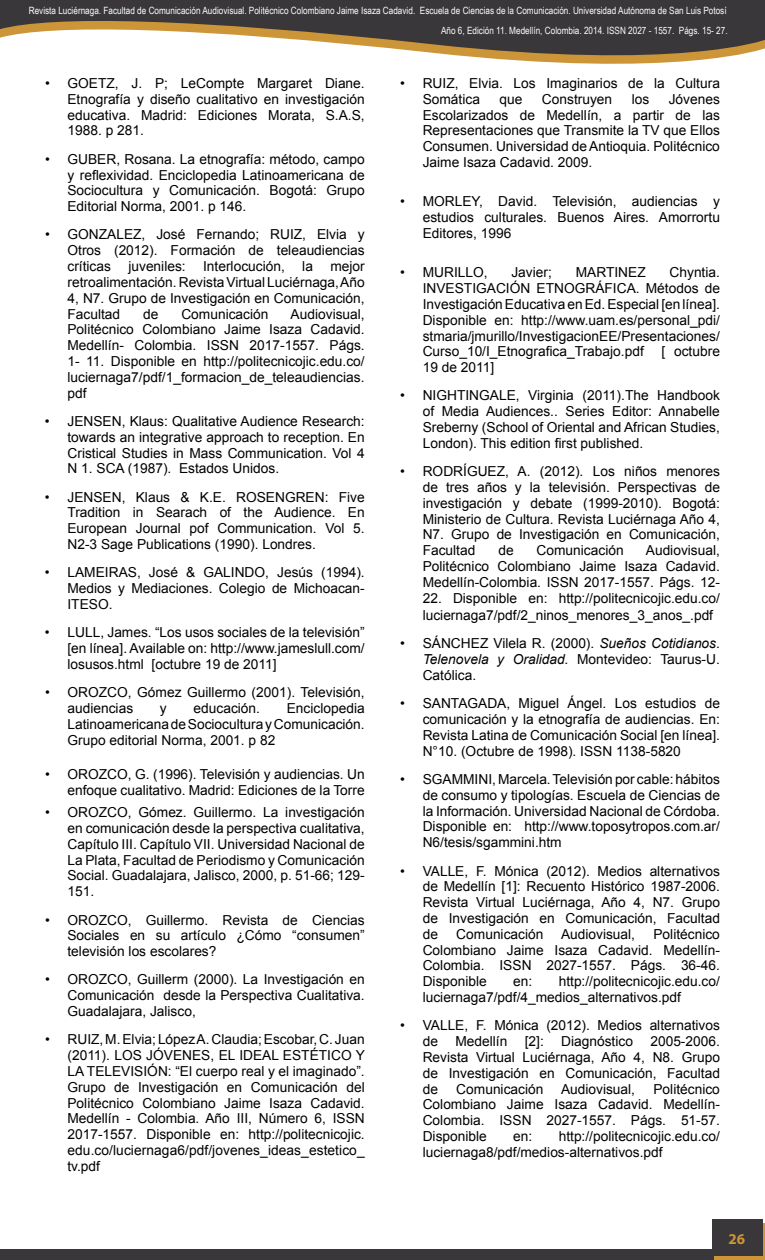
<style>
.page{position:relative;width:765px;height:1260px;background:#fff}
.page>*{position:absolute;margin:0;border:0;box-sizing:border-box;transform-origin:0 0}
.t1{font:700 15px "Myriad Pro";color:#cc9538}
.t2{font:13.75px/15.9px "Arial";color:#000;text-align:justify}
.t3{font:10px/20px "Arial Narrow";color:#fafdff;text-align:right}
.s1{font-style:italic}
</style>
<div class="page">
<div style="left:0;top:1249px;width:765px;height:11px;background:#39373a"></div>
<svg style="left:0;top:0;width:765px;height:64px;fill:#39373a"></svg>
<div style="left:715px;top:1224px;width:50px;height:36px;background:linear-gradient(to right,#cc9538,#cc9538)"></div>
<div style="left:712px;top:1220px;width:50px;height:36px;background:#39373a"></div>
<p class="t3" style="left:29px;top:0;width:700px">Revista Luciérnaga. Facultad de Comunicación Audiovisual. Politécnico Colombiano Jaime Isaza Cadavid. Escuela de Ciencias de la Comunicación. Universidad Autónoma de San Luis Potosí<br>Año 6, Edición 11. Medellín, Colombia. 2014. ISSN 2027 - 1557. Págs. 15- 27.</p>
<p class="t2" style="left:67px;top:75px;width:299px;text-indent:-22px">• GOETZ, J. P; LeCompte Margaret Diane.<br>Etnografía y diseño cualitativo en investigación educativa. Madrid: Ediciones Morata, S.A.S, 1988. p 281.</p>
<p class="t2" style="left:67px;top:151px;width:299px;text-indent:-22px">• GUBER, Rosana. La etnografía: método, campo y reflexividad. Enciclopedia Latinoamericana de Sociocultura y Comunicación. Bogotá: Grupo Editorial Norma, 2001. p 146.</p>
<p class="t2" style="left:67px;top:227px;width:299px;text-indent:-22px">• GONZALEZ, José Fernando; RUIZ, Elvia y Otros (2012). Formación de teleaudiencias críticas</p>
<p class="t2" style="left:128px;top:258px;width:59px">juveniles:</p>
<p class="t2" style="left:203px;top:258px;width:83px">Interlocución,</p>
<p class="t2" style="left:302px;top:258px;width:12px">la</p>
<p class="t2" style="left:67px;top:258px;width:299px;text-indent:263px">mejor retroalimentación. Revista Virtual Luciérnaga, Año 4, N7. Grupo de Investigación en Comunicación, Facultad</p>
<p class="t2" style="left:143px;top:306px;width:17px">de</p>
<p class="t2" style="left:181px;top:306px;width:89px">Comunicación</p>
<p class="t2" style="left:67px;top:306px;width:299px;text-indent:223px">Audiovisual, Politécnico Colombiano Jaime Isaza Cadavid.<br>Medellín- Colombia. ISSN 2017-1557. Págs.<br>1- 11. Disponible en http://politecnicojic.edu.co/ luciernaga7/pdf/1_formacion_de_teleaudiencias. pdf</p>
<p class="t2" style="left:67px;top:413px;width:299px;text-indent:-22px">• JENSEN, Klaus: Qualitative Audience Research: towards an integrative approach to reception. En Cristical Studies in Mass Communication. Vol 4<br>N 1. SCA (1987). Estados Unidos.</p>
<p class="t2" style="left:67px;top:489px;width:299px;text-indent:-22px">• JENSEN, Klaus &amp; K.E. ROSENGREN: Five Tradition in Searach of the Audience. En European Journal pof Communication. Vol 5.<br>N2-3 Sage Publications (1990). Londres.</p>
<p class="t2" style="left:67px;top:565px;width:299px;text-indent:-22px">• LAMEIRAS, José &amp; GALINDO, Jesús (1994).<br>Medios y Mediaciones. Colegio de Michoacan-ITESO.</p>
<p class="t2" style="left:67px;top:624px;width:299px;text-indent:-22px">• LULL, James. “Los usos sociales de la televisión” [en línea]. Available on: http://www.jameslull.com/ losusos.html [octubre 19 de 2011]</p>
<p class="t2" style="left:67px;top:684px;width:299px;text-indent:-22px">• OROZCO, Gómez Guillermo (2001). Televisión, audiencias</p>
<p class="t2" style="left:160px;top:700px;width:8px">y</p>
<p class="t2" style="left:194px;top:700px;width:68px">educación.</p>
<p class="t2" style="left:67px;top:700px;width:299px;text-indent:219px">Enciclopedia Latinoamericana de Sociocultura y Comunicación.<br>Grupo editorial Norma, 2001. p 82</p>
<p class="t2" style="left:45px;top:766px;width:321px;text-align:right">• OROZCO, G. (1996). Televisión y audiencias. Un enfoque cualitativo. Madrid: Ediciones de la Torre</p>
<p class="t2" style="left:67px;top:804px;width:299px;text-indent:-22px">• OROZCO, Gómez. Guillermo. La investigación en comunicación desde la perspectiva cualitativa, Capítulo III. Capítulo VII. Universidad Nacional de La Plata, Facultad de Periodismo y Comunicación Social. Guadalajara, Jalisco, 2000, p. 51-66; 129- 151.</p>
<p class="t2" style="left:67px;top:912px;width:299px;text-indent:-22px">• OROZCO, Guillermo. Revista de Ciencias Sociales en su artículo ¿Cómo “consumen” televisión los escolares?</p>
<p class="t2" style="left:67px;top:972px;width:299px;text-indent:-22px">• OROZCO, Guillerm (2000). La Investigación en Comunicación desde la Perspectiva Cualitativa.<br>Guadalajara, Jalisco,</p>
<p class="t2" style="left:67px;top:1032px;width:299px;text-indent:-22px">• RUIZ, M. Elvia; López A. Claudia; Escobar, C. Juan (2011). LOS JÓVENES, EL IDEAL ESTÉTICO Y LA TELEVISIÓN: “El cuerpo real y el imaginado”.<br>Grupo de Investigación en Comunicación del Politécnico Colombiano Jaime Isaza Cadavid.<br>Medellín - Colombia. Año III, Número 6, ISSN 2017-1557. Disponible en: http://politecnicojic. edu.co/luciernaga6/pdf/jovenes_ideas_estetico_ tv.pdf</p>
<p class="t2" style="left:423px;top:75px;width:299px;text-indent:-22px">• RUIZ, Elvia. Los Imaginarios de la Cultura<br>Somática</p>
<p class="t2" style="left:500px;top:91px;width:24px">que</p>
<p class="t2" style="left:542px;top:91px;width:72px">Construyen</p>
<p class="t2" style="left:632px;top:91px;width:19px">los</p>
<p class="t2" style="left:423px;top:91px;width:299px;text-indent:246px">Jóvenes Escolarizados de Medellín, a partir de las Representaciones que Transmite la TV que Ellos Consumen. Universidad de Antioquia. Politécnico Jaime Isaza Cadavid. 2009.</p>
<p class="t2" style="left:423px;top:194px;width:299px;text-indent:-22px">• MORLEY, David. Televisión, audiencias y estudios culturales. Buenos Aires. Amorrortu Editores, 1996</p>
<p class="t2" style="left:400px;top:264px;width:89px">• MURILLO,</p>
<p class="t2" style="left:511px;top:264px;width:42px">Javier;</p>
<p class="t2" style="left:576px;top:264px;width:72px">MARTINEZ</p>
<p class="t2" style="left:423px;top:264px;width:299px;text-indent:247px">Chyntia.<br>INVESTIGACIÓN ETNOGRÁFICA. Métodos de Investigación Educativa en Ed. Especial [en línea].<br>Disponible en: http://www.uam.es/personal_pdi/ stmaria/jmurillo/InvestigacionEE/Presentaciones/ Curso_10/I_Etnografica_Trabajo.pdf</p>
<p class="t2" style="left:661px;top:343px;width:60px">[ octubre</p>
<p class="t2" style="left:423px;top:359px;width:73px">19 de 2011]</p>
<p class="t2" style="left:423px;top:388px;width:299px;text-indent:-22px">• NIGHTINGALE, Virginia (2011).The Handbook of Media Audiences.. Series Editor: Annabelle Sreberny (School of Oriental and African Studies, London). This edition first published.</p>
<p class="t2" style="left:423px;top:463px;width:299px;text-indent:-22px">• RODRÍGUEZ, A. (2012). Los niños menores de tres años y la televisión. Perspectivas de investigación y debate (1999-2010). Bogotá:<br>Ministerio de Cultura. Revista Luciérnaga Año 4, N7. Grupo de Investigación en Comunicación, Facultad</p>
<p class="t2" style="left:498px;top:542px;width:17px">de</p>
<p class="t2" style="left:537px;top:542px;width:89px">Comunicación</p>
<p class="t2" style="left:423px;top:542px;width:299px;text-indent:223px">Audiovisual, Politécnico Colombiano Jaime Isaza Cadavid.<br>Medellín-Colombia. ISSN 2017-1557. Págs. 12-</p>
<p class="t2" style="left:423px;top:589px;width:299px;line-height:17.2px">22. Disponible en: http://politecnicojic.edu.co/ luciernaga7/pdf/2_ninos_menores_3_anos_.pdf</p>
<p class="t2" style="left:423px;top:635px;width:299px;text-indent:-22px">• SÁNCHEZ Vilela R. (2000). <span class="s1">Sueños Cotidianos</span>.<br><span class="s1">Telenovela y Oralidad.</span> Montevideo: Taurus-U.<br>Católica.</p>
<p class="t2" style="left:423px;top:695px;width:299px;text-indent:-22px">• SANTAGADA, Miguel Ángel. Los estudios de comunicación y la etnografía de audiencias. En:<br>Revista Latina de Comunicación Social [en línea].<br>N°10. (Octubre de 1998). ISSN 1138-5820</p>
<p class="t2" style="left:423px;top:771px;width:299px;text-indent:-22px">• SGAMMINI, Marcela. Televisión por cable: hábitos de consumo y tipologías. Escuela de Ciencias de la Información. Universidad Nacional de Córdoba.<br>Disponible en: http://www.toposytropos.com.ar/ N6/tesis/sgammini.htm</p>
<p class="t2" style="left:423px;top:863px;width:299px;text-indent:-22px">• VALLE, F. Mónica (2012). Medios alternativos de Medellín [1]: Recuento Histórico 1987-2006.<br>Revista Virtual Luciérnaga, Año 4, N7. Grupo de Investigación en Comunicación, Facultad de</p>
<p class="t2" style="left:456px;top:926px;width:89px">Comunicación</p>
<p class="t2" style="left:561px;top:926px;width:76px">Audiovisual,</p>
<p class="t2" style="left:423px;top:926px;width:299px;text-indent:231px">Politécnico Colombiano Jaime Isaza Cadavid. Medellín-Colombia. ISSN 2027-1557. Págs. 36-46.<br>Disponible</p>
<p class="t2" style="left:423px;top:973px;width:299px;text-indent:136px">http://politecnicojic.edu.co/ luciernaga7/pdf/4_medios_alternativos.pdf</p>
<p class="t2" style="left:423px;top:1017px;width:299px;text-indent:-22px">• VALLE, F. Mónica (2012). Medios alternativos de</p>
<p class="t2" style="left:513px;top:973px;width:21px">en:</p>
<p class="t2" style="left:455px;top:1033px;width:53px">Medellín</p>
<p class="t2" style="left:525px;top:1033px;width:21px">[2]:</p>
<p class="t2" style="left:561px;top:1033px;width:73px">Diagnóstico</p>
<p class="t2" style="left:423px;top:1033px;width:299px;text-indent:228px">2005-2006.<br>Revista Virtual Luciérnaga, Año 4, N8. Grupo de Investigación en Comunicación, Facultad de</p>
<p class="t2" style="left:456px;top:1081px;width:89px">Comunicación</p>
<p class="t2" style="left:561px;top:1081px;width:76px">Audiovisual,</p>
<p class="t2" style="left:423px;top:1081px;width:299px;text-indent:231px">Politécnico Colombiano Jaime Isaza Cadavid. Medellín-Colombia. ISSN 2027-1557. Págs. 51-57.<br>Disponible</p>
<p class="t2" style="left:423px;top:1128px;width:299px;text-indent:136px">http://politecnicojic.edu.co/ luciernaga8/pdf/medios-alternativos.pdf</p>
<p class="t2" style="left:513px;top:1128px;width:21px">en:</p>
<p class="t1" style="left:729px;top:1229px;width:18px">26</p>
</div>
